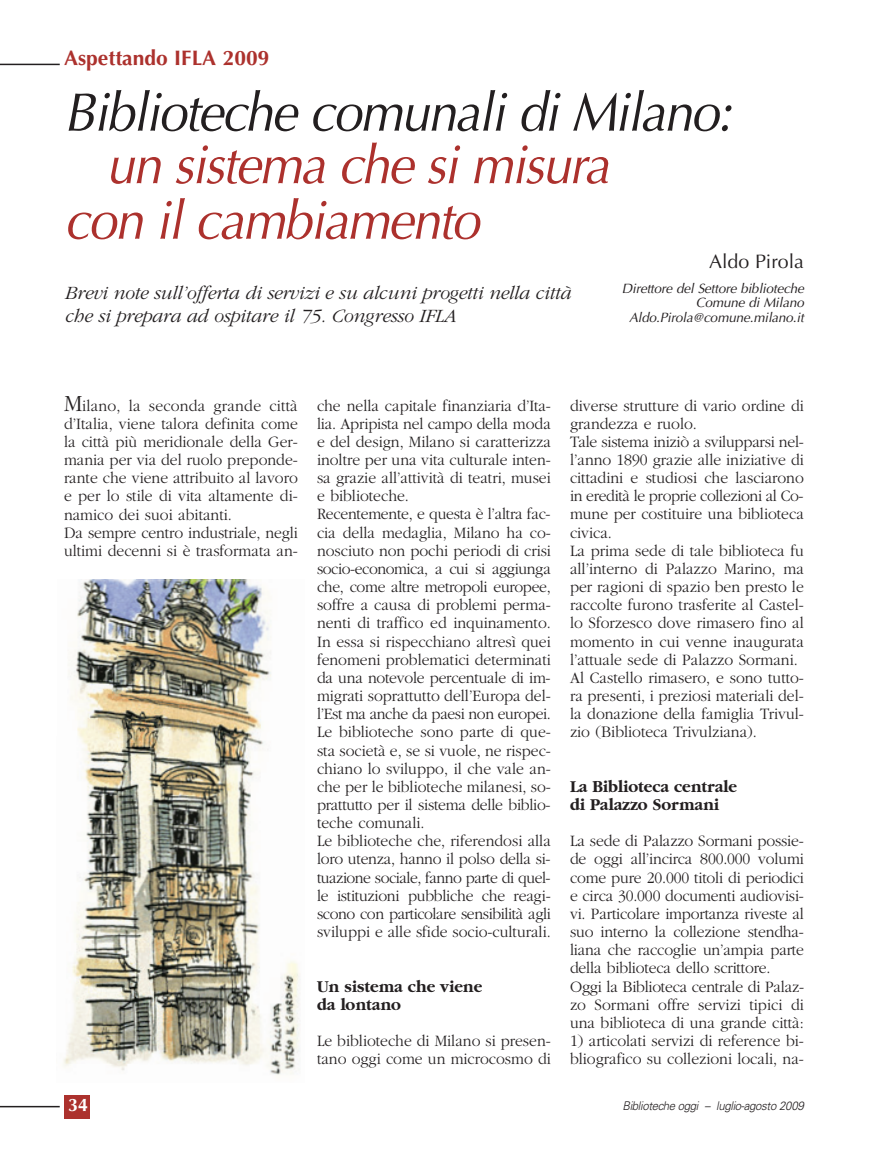
<style>
.page{position:relative;width:893px;height:1149px;background:#fff}
.page>*{position:absolute;margin:0;border:0;box-sizing:border-box;transform-origin:0 0}
.t1{font:italic 54px/55.5px "Optima";letter-spacing:-.035em;color:#ac312d;scale:.95 1}
.t2{font:italic 54px "Optima";letter-spacing:-.035em;color:#231f20;scale:.95 1}
.t3{font:700 21px "Optima";color:#ac312d}
.t4{font:italic 300 19.5px/22.5px "Garamond";letter-spacing:-.01em;color:#231f20}
.t5{font:19.5px "Optima";color:#231f20}
.t6{font:700 18px "Optima";color:#fff}
.t7{font:700 17.25px/18.1px "Garamond";color:#231f20;scale:.95 1}
.t8{font:300 16.5px/18.1px "Garamond";color:#231f20;scale:.95 1}
.t9{font:italic 13.5px/14.2px "Optima";letter-spacing:-.01em;color:#231f20;text-align:right}
.t10{font:italic 300 12px "Univers";letter-spacing:-.03em;color:#231f20;scale:.95 1}
.s1{font-size:24px}
</style>
<div class="page">
<svg style="left:0;top:63px;width:300px;height:1056px"></svg>
<p class="t3" style="left:64px;top:49px;width:207px">Aspettando IFLA 2009</p>
<h1 class="t2" style="left:64px;top:90px;width:704px">Biblioteche comunali di Milano:</h1>
<h1 class="t1" style="left:64px;top:142px;width:576px;text-indent:42px">un sistema che si misura con il cambiamento</h1>
<p class="t4" style="left:64px;top:283px;width:508px">Brevi note sull’offerta di servizi e su alcuni progetti nella città che si prepara ad ospitare il 75. Congresso IFLA</p>
<p class="t5" style="left:709px;top:253px;width:96px">Aldo Pirola</p>
<p class="t9" style="left:622px;top:283px;width:184px">Direttore del Settore biblioteche<br>Comune di Milano<br>Aldo.Pirola@comune.milano.it</p>
<p class="t8" style="left:64px;top:397px;width:248px"><span class="s1">M</span>ilano, la seconda grande città d’Italia, viene talora definita come la città più meridionale della Ger&shy;mania per via del ruolo preponde&shy;rante che viene attribuito al lavoro e per lo stile di vita altamente di&shy;namico dei suoi abitanti.<br>Da sempre centro industriale, negli ultimi decenni si è trasformata an-</p>
<p class="t8" style="left:317px;top:397px;width:248px">che nella capitale finanziaria d’Ita&shy;lia. Apripista nel campo della moda e del design, Milano si caratterizza inoltre per una vita culturale inten&shy;sa grazie all’attività di teatri, musei e biblioteche.<br>Recentemente, e questa è l’altra fac&shy;cia della medaglia, Milano ha co&shy;nosciuto non pochi periodi di crisi socio-economica, a cui si aggiunga che, come altre metropoli europee, soffre a causa di problemi perma&shy;nenti di traffico ed inquinamento.<br>In essa si rispecchiano altresì quei fenomeni problematici determinati da una notevole percentuale di im&shy;migrati soprattutto dell’Europa del&shy;l’Est ma anche da paesi non europei.<br>Le biblioteche sono parte di que&shy;sta società e, se si vuole, ne rispec&shy;chiano lo sviluppo, il che vale an&shy;che per le biblioteche milanesi, so&shy;prattutto per il sistema delle biblio&shy;teche comunali.<br>Le biblioteche che, riferendosi alla loro utenza, hanno il polso della si&shy;tuazione sociale, fanno parte di quel&shy;le istituzioni pubbliche che reagi&shy;scono con particolare sensibilità agli sviluppi e alle sfide socio-culturali.</p>
<p class="t7" style="left:317px;top:978px;width:175px">Un sistema che viene da lontano</p>
<p class="t8" style="left:317px;top:1033px;width:248px">Le biblioteche di Milano si presen&shy;tano oggi come un microcosmo di</p>
<p class="t6" style="left:68px;top:1097px;width:22px">34</p>
<p class="t8" style="left:570px;top:397px;width:248px">diverse strutture di vario ordine di grandezza e ruolo.<br>Tale sistema iniziò a svilupparsi nel&shy;l’anno 1890 grazie alle iniziative di cittadini e studiosi che lasciarono in eredità le proprie collezioni al Co&shy;mune per costituire una biblioteca civica.<br>La prima sede di tale biblioteca fu all’interno di Palazzo Marino, ma per ragioni di spazio ben presto le raccolte furono trasferite al Castel&shy;lo Sforzesco dove rimasero fino al momento in cui venne inaugurata l’attuale sede di Palazzo Sormani.<br>Al Castello rimasero, e sono tutto&shy;ra presenti, i preziosi materiali del&shy;la donazione della famiglia Trivul&shy;zio (Biblioteca Trivulziana).</p>
<p class="t7" style="left:570px;top:778px;width:177px">La Biblioteca centrale di Palazzo Sormani</p>
<p class="t8" style="left:570px;top:833px;width:248px">La sede di Palazzo Sormani possie&shy;de oggi all’incirca 800.000 volumi come pure 20.000 titoli di periodici e circa 30.000 documenti audiovisi&shy;vi. Particolare importanza riveste al suo interno la collezione stendha&shy;liana che raccoglie un’ampia parte della biblioteca dello scrittore.<br>Oggi la Biblioteca centrale di Palaz&shy;zo Sormani offre servizi tipici di una biblioteca di una grande città:</p>
<p class="t8" style="left:570px;top:1033px;width:248px">1) articolati servizi di reference bi&shy;bliografico su collezioni locali, na-</p>
<p class="t10" style="left:622px;top:1101px;width:193px">Biblioteche oggi – luglio-agosto 2009</p>
</div>
